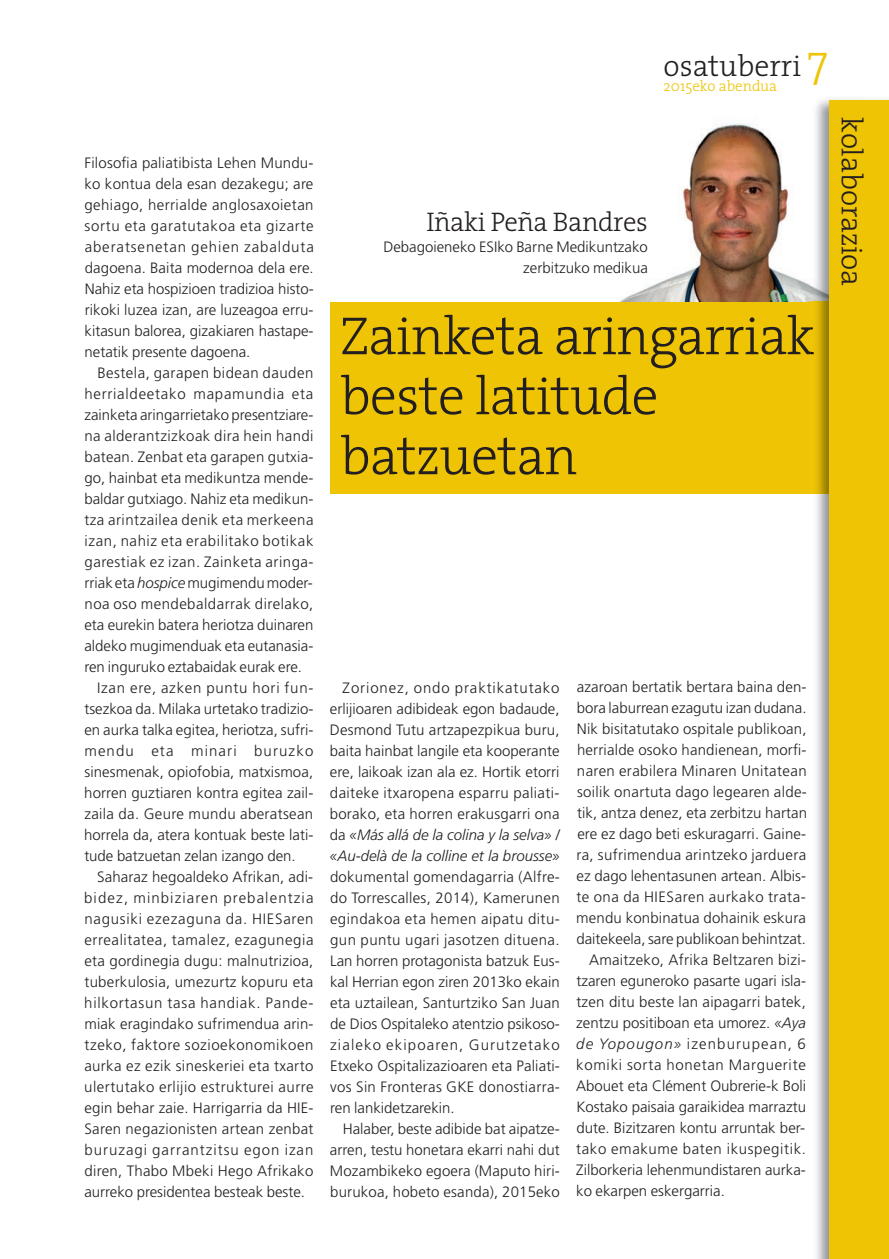
<style>
.page{position:relative;width:889px;height:1259px;background:#fff}
.page>*{position:absolute;margin:0;border:0;box-sizing:border-box;transform-origin:0 0}
.t1{font:300 54px/60px "The Serif";letter-spacing:-.015em;color:#231f20}
.t2{font:300 30px "The Serif";color:#231f20}
.t3{font:300 27px "The Serif";letter-spacing:-.015em;color:#231f20}
.t4{font:300 15px/21px "Frutiger";letter-spacing:.01em;color:#231f20;text-align:justify}
.t5{font:300 15px "Frutiger";letter-spacing:.04em;color:#231f20}
.t6{font:300 15px "Frutiger";letter-spacing:.03em;color:#231f20}
.t7{font:300 15px "Frutiger";letter-spacing:.05em;color:#231f20}
.t8{font:300 15px "Frutiger";letter-spacing:.075em;color:#231f20}
.t9{font:300 15px "Frutiger";letter-spacing:.035em;color:#231f20}
.t10{font:300 15px "Frutiger";letter-spacing:.065em;color:#231f20}
.t11{font:300 15px "Frutiger";letter-spacing:.045em;color:#231f20}
.t12{font:300 15px "The Serif";color:#efc405}
.s1{font-style:italic}
.s2{font-size:45px;color:#efc405}
</style>
<div class="page">
<img style="left:620px;top:123px;width:190px;height:179px">
<div style="left:330px;top:302px;width:535px;height:191px;background:#efc405"></div>
<img style="left:810px;top:99px;width:79px;height:1160px">
<img style="left:810px;top:99px;width:55px;height:394px">
<img style="left:810px;top:327px;width:4px;height:27px">
<div style="left:829px;top:100px;width:60px;height:1159px;background:#efc405"></div>
<p class="t4" style="left:84px;top:153px;width:231px">Filosofia paliatibista Lehen Mundu&shy;ko kontua dela esan dezakegu; are gehiago, herrialde anglosaxoietan sortu eta garatutakoa eta gizarte aberatsenetan gehien zabalduta dagoena. Baita modernoa dela ere.<br>Nahiz eta hospizioen tradizioa histo&shy;rikoki luzea izan, are luzeagoa erru&shy;kitasun balorea, gizakiaren hastape&shy;netatik presente dagoena.</p>
<p class="t9" style="left:97px;top:367px;width:218px">Bestela, garapen bidean dauden</p>
<p class="t7" style="left:84px;top:388px;width:231px">herrialdeetako mapamundia eta</p>
<p class="t4" style="left:84px;top:405px;width:230px">zainketa aringarrietako presentziare-</p>
<p class="t6" style="left:84px;top:430px;width:231px">na alderantzizkoak dira hein handi</p>
<p class="t4" style="left:85px;top:447px;width:230px">batean. Zenbat eta garapen gutxia-</p>
<p class="t4" style="left:84px;top:468px;width:230px">go, hainbat eta medikuntza mende-</p>
<p class="t4" style="left:84px;top:489px;width:231px">baldar gutxiago. Nahiz eta medikun-</p>
<p class="t6" style="left:84px;top:514px;width:231px">tza arintzailea denik eta merkeena</p>
<p class="t5" style="left:85px;top:535px;width:231px">izan, nahiz eta erabilitako botikak</p>
<p class="t9" style="left:85px;top:556px;width:231px">garestiak ez izan. Zainketa aringa-</p>
<p class="t4" style="left:85px;top:573px;width:230px">rriak eta <span class="s1">hospice</span> mugimendu moder-</p>
<p class="t6" style="left:85px;top:598px;width:230px">noa oso mendebaldarrak direlako,</p>
<p class="t4" style="left:84px;top:615px;width:230px">eta eurekin batera heriotza duinaren</p>
<p class="t4" style="left:84px;top:636px;width:230px">aldeko mugimenduak eta eutanasia-</p>
<p class="t4" style="left:84px;top:657px;width:219px">ren inguruko eztabaidak eurak ere.</p>
<p class="t7" style="left:97px;top:682px;width:218px">Izan ere, azken puntu hori fun-</p>
<p class="t4" style="left:84px;top:699px;width:230px">tsezkoa da. Milaka urtetako tradizio-</p>
<p class="t4" style="left:84px;top:720px;width:231px">en aurka talka egitea, heriotza, sufri-</p>
<p class="t8" style="left:84px;top:745px;width:230px">mendu eta minari buruzko</p>
<p class="t4" style="left:84px;top:762px;width:230px">sinesmenak, opiofobia, matxismoa,</p>
<p class="t4" style="left:84px;top:783px;width:231px">horren guztiaren kontra egitea zail-</p>
<p class="t4" style="left:84px;top:804px;width:230px">zaila da. Geure mundu aberatsean</p>
<p class="t4" style="left:84px;top:825px;width:231px">horrela da, atera kontuak beste lati-</p>
<p class="t4" style="left:84px;top:846px;width:213px">tude batzuetan zelan izango den.</p>
<p class="t4" style="left:97px;top:867px;width:218px">Saharaz hegoaldeko Afrikan, adi-</p>
<p class="t8" style="left:84px;top:892px;width:231px">bidez, minbiziaren prebalentzia</p>
<p class="t7" style="left:85px;top:913px;width:231px">nagusiki ezezaguna da. HIESaren</p>
<p class="t5" style="left:85px;top:934px;width:230px">errealitatea, tamalez, ezagunegia</p>
<p class="t4" style="left:85px;top:951px;width:230px">eta gordinegia dugu: malnutrizioa,</p>
<p class="t4" style="left:84px;top:972px;width:230px">tuberkulosia, umezurtz kopuru eta</p>
<p class="t7" style="left:84px;top:997px;width:231px">hilkortasun tasa handiak. Pande-</p>
<p class="t4" style="left:84px;top:1014px;width:231px">miak eragindako sufrimendua arin-</p>
<p class="t5" style="left:85px;top:1039px;width:230px">tzeko, faktore sozioekonomikoen</p>
<p class="t4" style="left:84px;top:1056px;width:230px">aurka ez ezik sineskeriei eta txarto</p>
<p class="t6" style="left:84px;top:1081px;width:231px">ulertutako erlijio estrukturei aurre</p>
<p class="t4" style="left:84px;top:1098px;width:230px">egin behar zaie. Harrigarria da HIE-</p>
<p class="t4" style="left:84px;top:1119px;width:231px">Saren negazionisten artean zenbat</p>
<p class="t10" style="left:85px;top:1144px;width:230px">buruzagi garrantzitsu egon izan</p>
<p class="t4" style="left:84px;top:1161px;width:230px">diren, Thabo Mbeki Hego Afrikako</p>
<p class="t4" style="left:84px;top:1182px;width:222px">aurreko presidentea besteak beste.</p>
<h2 class="t2" style="left:663px;top:56px;width:166px">osatuberri <span class="s2">7</span></h2>
<p class="t12" style="left:663px;top:81px;width:115px">2015eko abendua</p>
<h3 class="t3" style="left:426px;top:213px;width:223px">Iñaki Peña Bandres</h3>
<p class="t4" style="left:383px;top:237px;width:266px;text-align:right">Debagoieneko ESIko Barne Medikuntzako zerbitzuko medikua</p>
<h1 class="t1" style="left:340px;top:313px;width:476px">Zainketa aringarriak beste latitude batzuetan</h1>
<h2 class="t2" style="left:862px;top:117px;width:170px;rotate:90deg">kolaborazioa</h2>
<p class="t4" style="left:330px;top:679px;width:231px;text-indent:13px">Zorionez, ondo praktikatutako erlijioaren adibideak egon badaude, Desmond Tutu artzapezpikua buru, baita hainbat langile eta kooperante ere, laikoak izan ala ez. Hortik etorri daiteke itxaropena esparru paliati&shy;borako, eta horren erakusgarri ona da <span class="s1">«Más allá de la colina y la selva» / «Au-delà de la colline et la brousse»</span></p>
<p class="t4" style="left:330px;top:868px;width:231px">dokumental gomendagarria (Alfre&shy;do Torrescalles, 2014), Kamerunen egindakoa eta hemen aipatu ditu&shy;gun puntu ugari jasotzen dituena.<br>Lan horren protagonista batzuk Eus&shy;kal Herrian egon ziren 2013ko ekain eta uztailean, Santurtziko San Juan de Dios Ospitaleko atentzio psikoso&shy;zialeko ekipoaren, Gurutzetako Etxeko Ospitalizazioaren eta Paliati&shy;vos Sin Fronteras GKE donostiarra&shy;ren lankidetzarekin.</p>
<p class="t4" style="left:330px;top:1120px;width:231px;text-indent:13px">Halaber, beste adibide bat aipatze&shy;arren, testu honetara ekarri nahi dut Mozambikeko egoera (Maputo hiri&shy;burukoa, hobeto esanda), 2015eko</p>
<p class="t4" style="left:577px;top:678px;width:231px">azaroan bertatik bertara baina den-</p>
<p class="t4" style="left:577px;top:699px;width:231px">bora laburrean ezagutu izan dudana.</p>
<p class="t4" style="left:577px;top:720px;width:231px">Nik bisitatutako ospitale publikoan,</p>
<p class="t4" style="left:577px;top:741px;width:231px">herrialde osoko handienean, morfi-</p>
<p class="t4" style="left:577px;top:762px;width:231px">naren erabilera Minaren Unitatean</p>
<p class="t4" style="left:577px;top:783px;width:231px">soilik onartuta dago legearen alde-</p>
<p class="t4" style="left:577px;top:804px;width:231px">tik, antza denez, eta zerbitzu hartan</p>
<p class="t4" style="left:577px;top:825px;width:230px">ere ez dago beti eskuragarri. Gaine-</p>
<p class="t4" style="left:576px;top:846px;width:231px">ra, sufrimendua arintzeko jarduera</p>
<p class="t4" style="left:576px;top:867px;width:231px">ez dago lehentasunen artean. Albis-</p>
<p class="t5" style="left:576px;top:891px;width:231px">te ona da HIESaren aurkako trata-</p>
<p class="t4" style="left:576px;top:909px;width:231px">mendu konbinatua dohainik eskura</p>
<p class="t4" style="left:576px;top:930px;width:231px">daitekeela, sare publikoan behintzat.</p>
<p class="t4" style="left:589px;top:951px;width:218px">Amaitzeko, Afrika Beltzaren bizi-</p>
<p class="t4" style="left:576px;top:972px;width:231px">tzaren eguneroko pasarte ugari isla-</p>
<p class="t4" style="left:576px;top:993px;width:231px">tzen ditu beste lan aipagarri batek,</p>
<p class="t4" style="left:576px;top:1014px;width:231px">zentzu positiboan eta umorez. <span class="s1">«Aya</span></p>
<p class="t8" style="left:576px;top:1038px;width:231px"><span class="s1">de Yopougon»</span> izenburupean, 6</p>
<p class="t11" style="left:576px;top:1059px;width:231px">komiki sorta honetan Marguerite</p>
<p class="t4" style="left:576px;top:1077px;width:231px">Abouet eta Clément Oubrerie-k Boli</p>
<p class="t4" style="left:576px;top:1098px;width:231px">Kostako paisaia garaikidea marraztu</p>
<p class="t4" style="left:576px;top:1119px;width:230px">dute. Bizitzaren kontu arruntak ber-</p>
<p class="t5" style="left:576px;top:1143px;width:231px">tako emakume baten ikuspegitik.</p>
<p class="t4" style="left:576px;top:1161px;width:231px">Zilborkeria lehenmundistaren aurka-</p>
<p class="t4" style="left:576px;top:1182px;width:150px">ko ekarpen eskergarria.</p>
</div>
